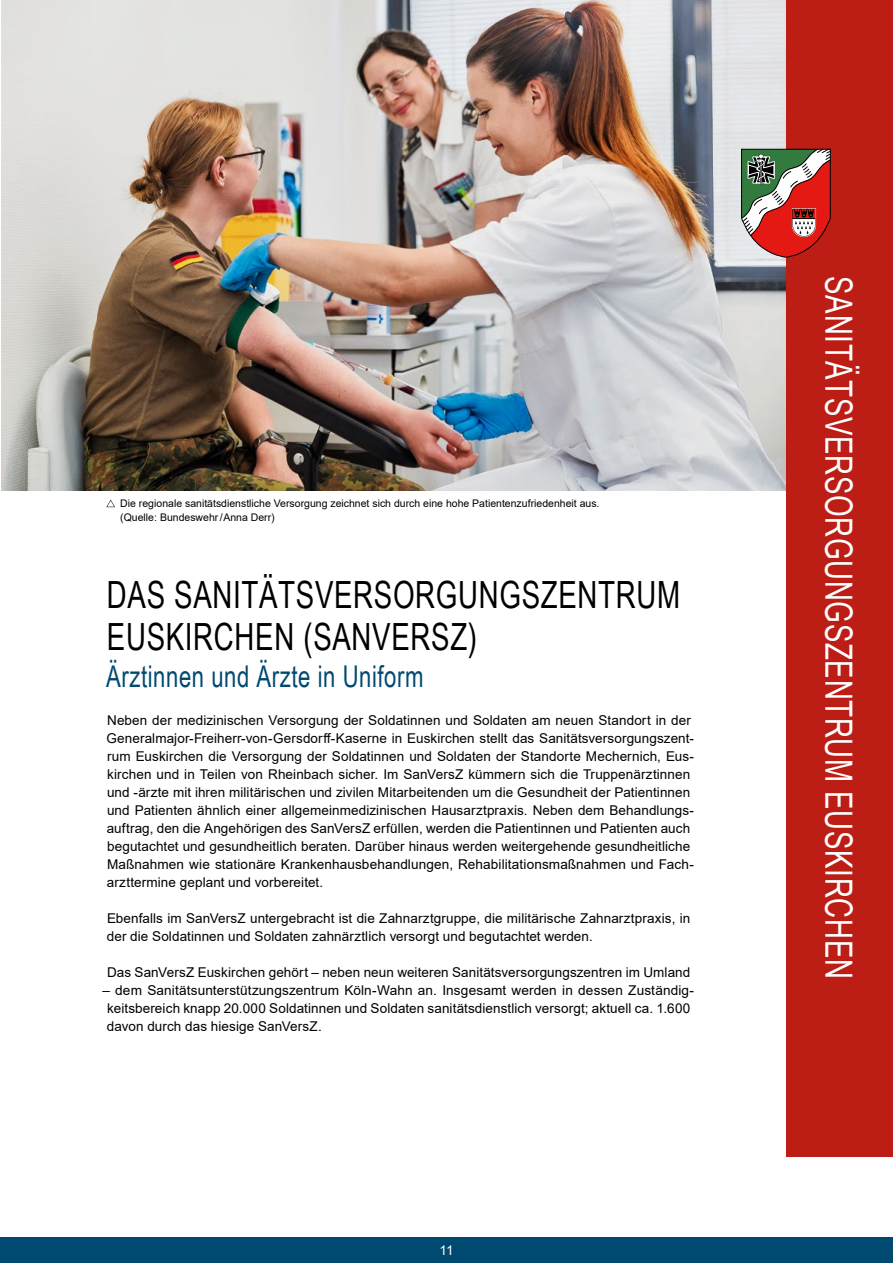
<style>
.page{position:relative;width:893px;height:1263px;background:#fff}
.page>*{position:absolute;margin:0;border:0;box-sizing:border-box;transform-origin:0 0}
.t1{font:37.5px/42px "Arial Narrow";letter-spacing:.02em;color:#000;scale:.9 1}
.t2{font:37.5px "Arial Narrow";letter-spacing:.02em;color:#fff;scale:.9 1}
.t3{font:30px "Arial Narrow";letter-spacing:.02em;color:#004971;scale:.9 1}
.t4{font:13.5px/18px "Arial";letter-spacing:.005em;color:#000}
.t5{font:13.5px "Arial";color:#fff}
.t6{font:10.5px/13.5px "Arial";color:#000}
</style>
<div class="page">
<img style="left:1px;top:0;width:786px;height:491px">
<svg style="left:106px;top:500px;width:9px;height:7px"></svg>
<div style="left:787px;top:0;width:106px;height:1157px;background:#bc1e16"></div>
<svg style="left:741px;top:149px;width:90px;height:108px;background:#ab6659"></svg>
<div style="left:0;top:1237px;width:893px;height:26px;background:#004971"></div>
<p class="t6" style="left:120px;top:497px;width:481px">Die regionale sanitätsdienstliche Versorgung zeichnet sich durch eine hohe Patientenzufriedenheit aus. (Quelle: Bundeswehr/Anna Derr)</p>
<h1 class="t1" style="left:107px;top:572px;width:638px">DAS SANITÄTSVERSORGUNGSZENTRUM<br>EUSKIRCHEN (SANVERSZ)</h1>
<h2 class="t3" style="left:106px;top:655px;width:354px">Ärztinnen und Ärzte in Uniform</h2>
<p class="t4" style="left:107px;top:711px;width:589px">Neben der medizinischen Versorgung der Soldatinnen und Soldaten am neuen Standort in der Generalmajor-Freiherr-von-Gersdorff-Kaserne in Euskirchen stellt das Sanitätsversorgungszent&shy;rum Euskirchen die Versorgung der Soldatinnen und Soldaten der Standorte Mechernich, Eus&shy;kirchen und in Teilen von Rheinbach sicher. Im SanVersZ kümmern sich die Truppenärztinnen und -ärzte mit ihren militärischen und zivilen Mitarbeitenden um die Gesundheit der Patientinnen und Patienten ähnlich einer allgemeinmedizinischen Hausarztpraxis. Neben dem Behandlungs&shy;auftrag, den die Angehörigen des SanVersZ erfüllen, werden die Patientinnen und Patienten auch begutachtet und gesundheitlich beraten. Darüber hinaus werden weitergehende gesundheitliche Maßnahmen wie stationäre Krankenhausbehandlungen, Rehabilitationsmaßnahmen und Fach&shy;arzttermine geplant und vorbereitet.</p>
<p class="t4" style="left:107px;top:909px;width:585px">Ebenfalls im SanVersZ untergebracht ist die Zahnarztgruppe, die militärische Zahnarztpraxis, in der die Soldatinnen und Soldaten zahnärztlich versorgt und begutachtet werden.</p>
<p class="t4" style="left:107px;top:963px;width:585px">Das SanVersZ Euskirchen gehört – neben neun weiteren Sanitätsversorgungszentren im Umland</p>
<p class="t4" style="left:107px;top:981px;width:589px;text-indent:-4px">– dem Sanitätsunterstützungszentrum Köln-Wahn an. Insgesamt werden in dessen Zuständig&shy;keitsbereich knapp 20.000 Soldatinnen und Soldaten sanitätsdienstlich versorgt; aktuell ca. 1.600 davon durch das hiesige SanVersZ.</p>
<p class="t5" style="left:439px;top:1240px;width:16px">11</p>
<h1 class="t2" style="left:866px;top:276px;width:782px;rotate:90deg">SANITÄTSVERSORGUNGSZENTRUM EUSKIRCHEN</h1>
</div>
